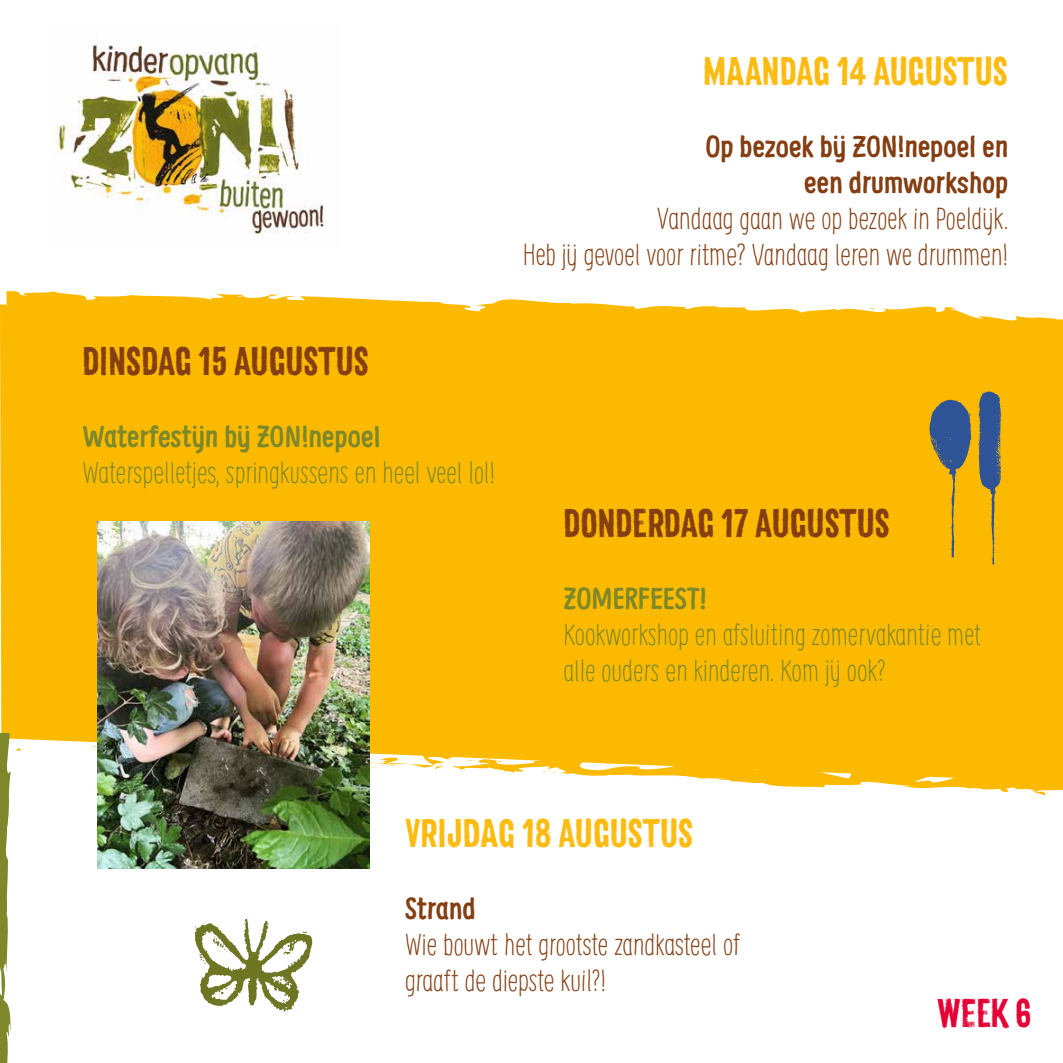
<style>
.page{position:relative;width:1063px;height:1063px;background:#fff}
.page>*{position:absolute;margin:0;border:0;box-sizing:border-box;transform-origin:0 0}
.t1{font:38.75px "Canvas 3 D Sans Kerned";color:#843e12}
.t2{font:38.75px "Canvas 3 D Sans Kerned";color:#fbbb10}
.t3{font:38.75px "Canvas 3 D Sans Kerned";color:#e40135}
.t4{font:300 30px/36px "Supernettcn";color:#843e12;text-align:right}
.t5{font:300 30px/36px "Supernettcn";color:#7e8729}
.t6{font:700 30px/36px "Supernettcn";color:#843e12;text-align:right}
.t7{font:700 30px "Supernettcn";color:#7e8729}
</style>
<div class="page">
<svg style="left:1037px;top:793px;width:9px;height:2px"></svg>
<div style="left:5px;top:291px;width:1058px;height:502px;background:#fbba00"></div>
<svg style="left:645px;top:330px;width:10px;height:3px"></svg>
<svg style="left:850px;top:759px;width:7px;height:2px"></svg>
<svg style="left:542px;top:770px;width:47px;height:6px"></svg>
<svg style="left:369px;top:751px;width:125px;height:19px"></svg>
<svg style="left:521px;top:758px;width:25px;height:4px"></svg>
<svg style="left:503px;top:755px;width:12px;height:1px"></svg>
<svg style="left:672px;top:763px;width:17px;height:2px"></svg>
<svg style="left:635px;top:755px;width:6px;height:3px"></svg>
<svg style="left:661px;top:754px;width:31px;height:3px"></svg>
<svg style="left:866px;top:769px;width:4px;height:6px"></svg>
<svg style="left:1022px;top:761px;width:25px;height:7px"></svg>
<svg style="left:974px;top:339px;width:8px;height:2px"></svg>
<svg style="left:844px;top:332px;width:15px;height:4px"></svg>
<svg style="left:732px;top:333px;width:16px;height:4px"></svg>
<svg style="left:195px;top:919px;width:117px;height:93px"></svg>
<svg style="left:0;top:724px;width:24px;height:339px"></svg>
<img style="left:97px;top:521px;width:272px;height:347px">
<img style="left:52px;top:43px;width:272px;height:191px">
<div style="left:929px;top:400px;width:42px;height:157px;background:#fbba00"></div>
<div style="left:978px;top:391px;width:23px;height:175px;background:#fbba00"></div>
<p class="t2" style="left:703px;top:47px;width:306px">MAANDAG 14 AUGUSTUS</p>
<p class="t1" style="left:82px;top:337px;width:288px">DINSDAG 15 AUGUSTUS</p>
<p class="t7" style="left:82px;top:417px;width:300px">Waterfestijn bij ZON!nepoel</p>
<p class="t5" style="left:82px;top:453px;width:414px">Waterspelletjes, springkussens en heel veel lol!</p>
<p class="t6" style="left:705px;top:127px;width:304px">Op bezoek bij ZON!nepoel en een drumworkshop</p>
<p class="t4" style="left:523px;top:199px;width:486px">Vandaag gaan we op bezoek in Poeldijk.<br>Heb jij gevoel voor ritme? Vandaag leren we drummen!</p>
<p class="t1" style="left:563px;top:500px;width:328px">DONDERDAG 17 AUGUSTUS</p>
<p class="t7" style="left:563px;top:579px;width:145px">ZOMERFEEST!</p>
<p class="t5" style="left:563px;top:616px;width:419px">Kookworkshop en afsluiting zomervakantie met alle ouders en kinderen. Kom jij ook?</p>
<p class="t2" style="left:405px;top:810px;width:290px">VRIJDAG 18 AUGUSTUS</p>
<p class="t6" style="left:405px;top:890px;width:72px">Strand</p>
<p class="t4" style="left:405px;top:925px;width:337px;text-align:left">Wie bouwt het grootste zandkasteel of graaft de diepste kuil?!</p>
<p class="t3" style="left:937px;top:989px;width:96px">WEEK 6</p>
</div>
